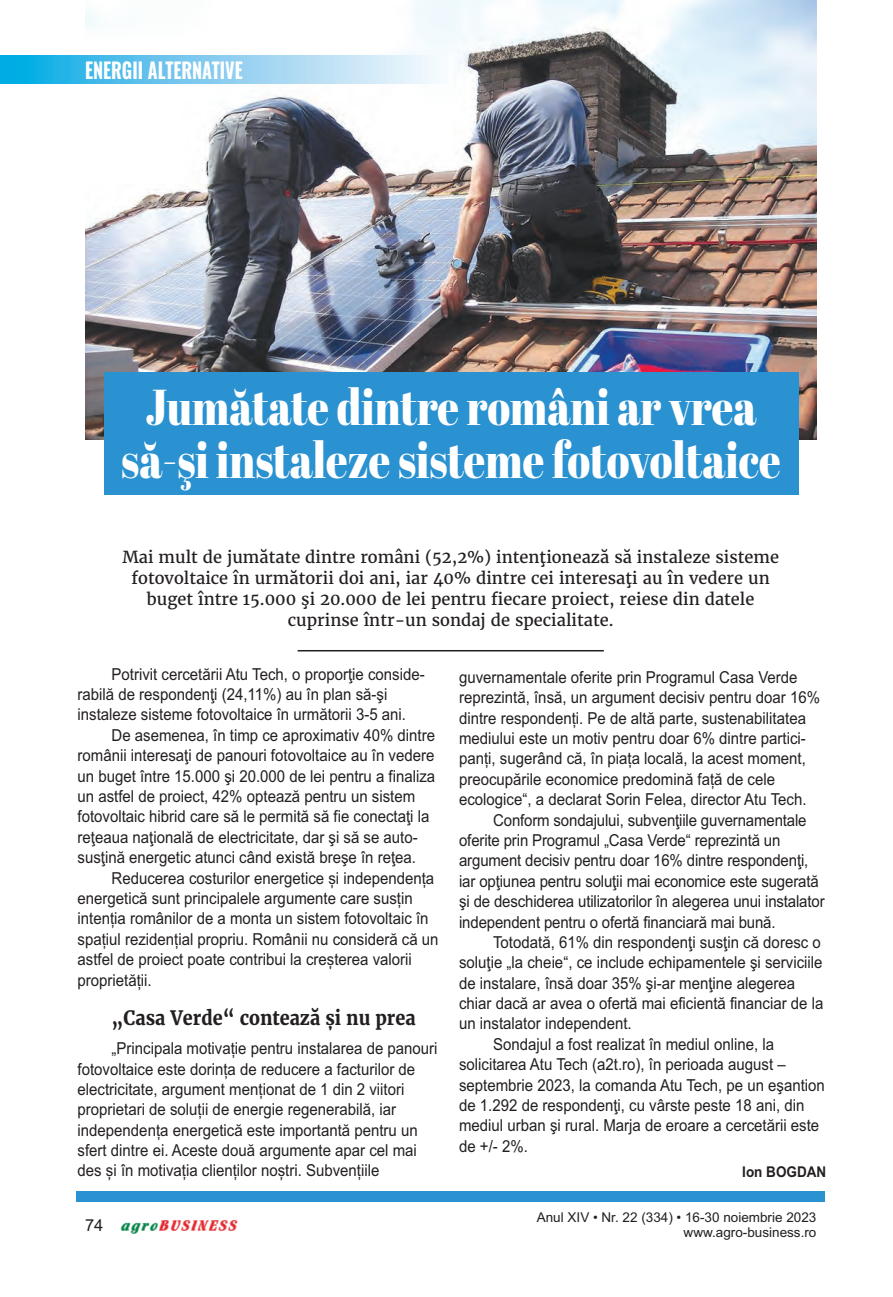
<style>
.page{position:relative;width:893px;height:1297px;background:#fff}
.page>*{position:absolute;margin:0;border:0;box-sizing:border-box;transform-origin:0 0}
.t1{font:50.4px/52.5px "Abril Fatface";color:#fff;text-align:center;scale:.83 1}
.t2{font:700 21.6px "Oswald";color:#fff;scale:.83 1}
.t3{font:700 19.8px "Merriweather";color:#231f20;scale:.91 1}
.t4{font:16.5px/20.4px "Arial";color:#231f20;scale:.91 1}
.t5{font:16.5px/21px "Merriweather";color:#231f20;text-align:center}
.t6{font:16.5px "Flamenco Inl D";letter-spacing:.1em;color:#e3282e}
.t7{font:700 14.85px "Arial";color:#231f20;scale:.91 1}
.t8{font:13.5px/15px "Arial";color:#231f20;text-align:right}
.s1{font-family:"Arial";color:#231f20}
.s2{color:#008245}
</style>
<div class="page">
<img style="left:85px;top:0;width:731px;height:440px">
<svg style="left:0;top:56px;width:453px;height:27px"></svg>
<div style="left:104px;top:372px;width:694px;height:122px;background:#2a92d0"></div>
<hr style="left:298px;top:650px;width:306px;height:1px;background:#231f20">
<div style="left:77px;top:1192px;width:748px;height:10px;background:#2a92d0"></div>
<h2 class="t2" style="left:85px;top:59px;width:192px">ENERGII ALTERNATIVE</h2>
<h1 class="t1" style="left:121px;top:380px;width:796px">Jumătate dintre români ar vrea să-şi instaleze sisteme fotovoltaice</h1>
<p class="t5" style="left:122px;top:547px;width:658px">Mai mult de jumătate dintre români (52,2%) intenţionează să instaleze sisteme fotovoltaice în următorii doi ani, iar 40% dintre cei interesaţi au în vedere un buget între 15.000 şi 20.000 de lei pentru fiecare proiect, reiese din datele cuprinse într-un sondaj de specialitate.</p>
<p class="t4" style="left:78px;top:664px;width:383px;text-indent:34px">Potrivit cercetării Atu Tech, o proporţie conside - rabilă de respondenţi (24,11%) au în plan să-şi instaleze sisteme fotovoltaice în următorii 3-5 ani.</p>
<p class="t4" style="left:78px;top:725px;width:395px;text-indent:34px">De asemenea, în timp ce aproximativ 40% dintre românii interesaţi de panouri fotovoltaice au în vedere un buget între 15.000 şi 20.000 de lei pentru a finaliza un astfel de proiect, 42% optează pentru un sistem fotovoltaic hibrid care să le permită să fie conectaţi la reţeaua naţională de electricitate, dar şi să se auto - susţină energetic atunci când există breşe în reţea.</p>
<p class="t4" style="left:78px;top:868px;width:398px;text-indent:34px">Reducerea costurilor energetice și independența energetică sunt principalele argumente care susțin intenția românilor de a monta un sistem fotovoltaic în spațiul rezidențial propriu. Românii nu consideră că un astfel de proiect poate contribui la creșterea valorii proprietății.</p>
<p class="t3" style="left:112px;top:1007px;width:336px">„Casa Verde“ contează și nu prea</p>
<p class="t4" style="left:78px;top:1038px;width:397px;text-indent:34px">„Principala motivație pentru instalarea de panouri fotovoltaice este dorința de reducere a facturilor de electricitate, argument menționat de 1 din 2 viitori proprietari de soluții de energie regenerabilă, iar independența energetică este importantă pentru un sfert dintre ei. Aceste două argumente apar cel mai des și în motivația clienților noștri. Subvențiile</p>
<p class="t4" style="left:459px;top:667px;width:373px">guvernamentale oferite prin Programul Casa Verde</p>
<p class="t4" style="left:459px;top:687px;width:398px">reprezintă, însă, un argument decisiv pentru doar 16%</p>
<p class="t4" style="left:459px;top:708px;width:383px">dintre respondenți. Pe de altă parte, sustenabilitatea</p>
<p class="t4" style="left:459px;top:728px;width:383px">mediului este un motiv pentru doar 6% dintre partici -</p>
<p class="t4" style="left:459px;top:748px;width:383px">panți, sugerând că, în piața locală, la acest moment,</p>
<p class="t4" style="left:459px;top:769px;width:349px">preocupările economice predomină față de cele</p>
<p class="t4" style="left:459px;top:789px;width:383px">ecologice“, a declarat Sorin Felea, director Atu Tech.</p>
<p class="t4" style="left:493px;top:810px;width:346px">Conform sondajului, subvenţiile guvernamentale</p>
<p class="t4" style="left:459px;top:830px;width:355px">oferite prin Programul „Casa Verde“ reprezintă un</p>
<p class="t4" style="left:459px;top:850px;width:385px">argument decisiv pentru doar 16% dintre respondenţi,</p>
<p class="t4" style="left:459px;top:871px;width:397px">iar opţiunea pentru soluţii mai economice este sugerată</p>
<p class="t4" style="left:459px;top:891px;width:403px">şi de deschiderea utilizatorilor în alegerea unui instalator</p>
<p class="t4" style="left:459px;top:912px;width:349px">independent pentru o ofertă financiară mai bună.</p>
<p class="t4" style="left:493px;top:932px;width:362px">Totodată, 61% din respondenţi susţin că doresc o</p>
<p class="t4" style="left:459px;top:952px;width:401px">soluţie „la cheie“, ce include echipamentele şi serviciile</p>
<p class="t4" style="left:459px;top:973px;width:371px">de instalare, însă doar 35% şi-ar menţine alegerea</p>
<p class="t4" style="left:459px;top:993px;width:402px">chiar dacă ar avea o ofertă mai eficientă financiar de la</p>
<p class="t4" style="left:459px;top:1013px;width:191px">un instalator independent.</p>
<p class="t4" style="left:493px;top:1034px;width:310px">Sondajul a fost realizat în mediul online, la</p>
<p class="t4" style="left:459px;top:1054px;width:360px">solicitarea Atu Tech (a2t.ro), în perioada august –</p>
<p class="t4" style="left:459px;top:1075px;width:403px">septembrie 2023, la comanda Atu Tech, pe un eşantion</p>
<p class="t4" style="left:459px;top:1095px;width:381px">de 1.292 de respondenţi, cu vârste peste 18 ani, din</p>
<p class="t4" style="left:459px;top:1115px;width:397px">mediul urban şi rural. Marja de eroare a cercetării este</p>
<p class="t4" style="left:459px;top:1136px;width:77px">de +/- 2%.</p>
<p class="t7" style="left:742px;top:1163px;width:94px">Ion BOGDAN</p>
<p class="t6" style="left:85px;top:1216px;width:154px"><span class="s1">74</span> <span class="s2">agro</span>BUSINESS</p>
<p class="t8" style="left:537px;top:1209px;width:281px">Anul XIV • Nr. 22 (334) • 16-30 noiembrie 2023 www.agro-business.ro</p>
</div>
